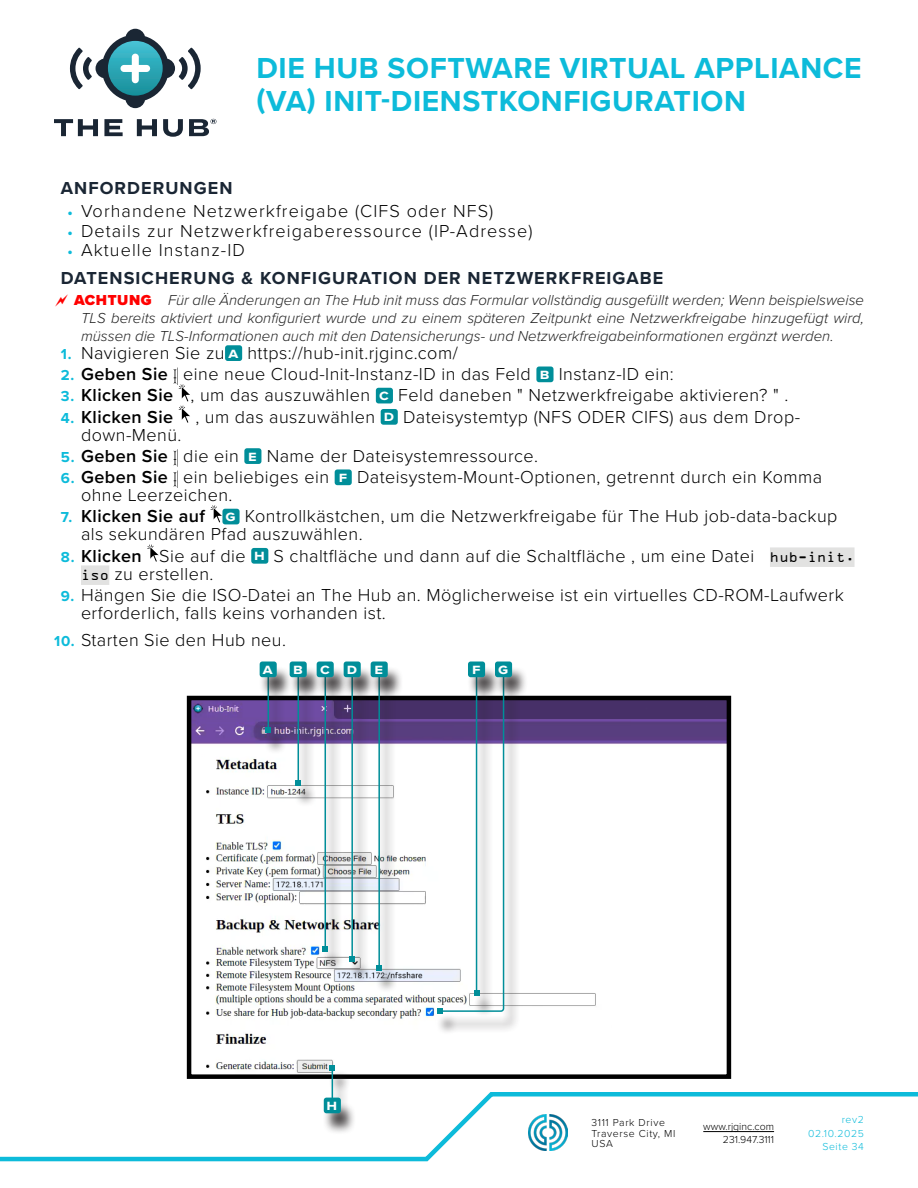
<style>
.page{position:relative;width:918px;height:1188px;background:#fff}
.page>*{position:absolute;margin:0;border:0;box-sizing:border-box;transform-origin:0 0}
.t1{font:700 30px/33px "Proxima Nova";letter-spacing:.02em;color:#0dbbda}
.t2{font:300 18px/18px "Proxima Nova";letter-spacing:.025em;color:#000}
.t3{font:300 18px "Proxima Nova";letter-spacing:.06em;color:#000}
.t4{font:700 18px/27.8px "Proxima Nova";letter-spacing:.06em;color:#1a2634}
.t5{font:italic 300 15px/18px "Proxima Nova";color:#212121;text-align:justify}
.t6{font:700 15px "Proxima Nova";color:#fff;scale:1.1 1}
.t7{font:300 10.5px/10.5px "Proxima Nova";letter-spacing:.06em;color:#000}
.t8{font:300 10.5px/13.5px "Proxima Nova";color:#000;text-align:right}
.t9{font:300 10.5px/13.4px "Proxima Nova";letter-spacing:.06em;color:#0dbbda;text-align:right}
.s1{font-weight:700;font-size:15px;color:#0dbbda}
.s2{font-size:15px;color:#0dbbda}
.s3{font-weight:300;color:#000}
.s4{font-weight:900;font-style:normal;color:#f00}
.s5{font-weight:700;font-size:15px;color:#fff}
.s6{font-weight:600}
.s7{font-family:"OCRA Extended";font-weight:400;font-size:15px}
</style>
<div class="page">
<svg style="left:0;top:1092px;width:918px;height:70px"></svg>
<svg style="left:70px;top:29px;width:131px;height:79px"></svg>
<svg style="left:54px;top:119px;width:44px;height:17px"></svg>
<svg style="left:104px;top:119px;width:19px;height:17px"></svg>
<svg style="left:137px;top:119px;width:20px;height:17px"></svg>
<svg style="left:163px;top:119px;width:20px;height:18px"></svg>
<svg style="left:189px;top:119px;width:27px;height:17px"></svg>
<img style="left:528px;top:1114px;width:39px;height:37px">
<hr style="left:703px;top:1131px;width:71px;height:1px;background:#000">
<div style="left:770px;top:547px;width:85px;height:20px;background:#e2e2e1"></div>
<div style="left:81px;top:565px;width:28px;height:20px;background:#e2e2e1"></div>
<div style="left:225px;top:345px;width:17px;height:16px;background:#008e99;border-radius:3px"></div>
<div style="left:536px;top:367px;width:18px;height:15px;background:#008e99;border-radius:3px"></div>
<div style="left:376px;top:388px;width:17px;height:15px;background:#008e99;border-radius:3px"></div>
<svg style="left:173px;top:368px;width:17px;height:55px"></svg>
<div style="left:381px;top:409px;width:17px;height:16px;background:#008e99;border-radius:3px"></div>
<div style="left:244px;top:448px;width:17px;height:16px;background:#008e99;border-radius:3px"></div>
<svg style="left:173px;top:449px;width:5px;height:39px"></svg>
<div style="left:335px;top:469px;width:17px;height:16px;background:#008e99;border-radius:3px"></div>
<svg style="left:211px;top:505px;width:11px;height:17px"></svg>
<div style="left:222px;top:509px;width:18px;height:15px;background:#008e99;border-radius:3px"></div>
<svg style="left:147px;top:545px;width:12px;height:17px"></svg>
<div style="left:251px;top:548px;width:17px;height:16px;background:#008e99;border-radius:3px"></div>
<img style="left:192px;top:701px;width:534px;height:372px">
<div style="left:187px;top:696px;width:544px;height:383px;border:4px solid #000"></div>
<div style="left:264px;top:678px;width:23px;height:76px;background:#231f20;opacity:.75"></div>
<hr style="left:268px;top:673px;width:1px;height:57px;background:#008e99">
<svg style="left:265px;top:727px;width:6px;height:6px"></svg>
<div style="left:294px;top:678px;width:23px;height:129px;background:#231f20;opacity:.75"></div>
<hr style="left:298px;top:673px;width:1px;height:110px;background:#008e99">
<svg style="left:295px;top:780px;width:6px;height:6px"></svg>
<div style="left:321px;top:678px;width:23px;height:295px;background:#231f20;opacity:.75"></div>
<hr style="left:325px;top:673px;width:1px;height:276px;background:#008e99">
<svg style="left:322px;top:946px;width:6px;height:6px"></svg>
<div style="left:348px;top:678px;width:23px;height:305px;background:#231f20;opacity:.75"></div>
<hr style="left:351px;top:673px;width:2px;height:286px;background:#008e99">
<svg style="left:349px;top:956px;width:6px;height:6px"></svg>
<div style="left:375px;top:678px;width:23px;height:314px;background:#231f20;opacity:.75"></div>
<hr style="left:378px;top:673px;width:2px;height:295px;background:#008e99">
<svg style="left:376px;top:965px;width:6px;height:6px"></svg>
<div style="left:436px;top:678px;width:84px;height:357px;background:#231f20;opacity:.75"></div>
<svg style="left:437px;top:678px;width:68px;height:336px"></svg>
<div style="left:258px;top:666px;width:35px;height:32px;background:#231f20;opacity:.75"></div>
<div style="left:260px;top:662px;width:17px;height:15px;background:#008e99;border-radius:3px"></div>
<div style="left:289px;top:666px;width:34px;height:32px;background:#231f20;opacity:.75"></div>
<div style="left:290px;top:662px;width:17px;height:15px;background:#008e99;border-radius:3px"></div>
<div style="left:316px;top:666px;width:34px;height:32px;background:#231f20;opacity:.75"></div>
<div style="left:317px;top:662px;width:17px;height:15px;background:#008e99;border-radius:3px"></div>
<div style="left:343px;top:666px;width:34px;height:32px;background:#231f20;opacity:.75"></div>
<div style="left:344px;top:662px;width:17px;height:15px;background:#008e99;border-radius:3px"></div>
<div style="left:370px;top:666px;width:34px;height:32px;background:#231f20;opacity:.75"></div>
<div style="left:371px;top:662px;width:17px;height:15px;background:#008e99;border-radius:3px"></div>
<div style="left:467px;top:666px;width:34px;height:32px;background:#231f20;opacity:.75"></div>
<div style="left:468px;top:662px;width:17px;height:15px;background:#008e99;border-radius:3px"></div>
<div style="left:494px;top:666px;width:34px;height:32px;background:#231f20;opacity:.75"></div>
<div style="left:495px;top:662px;width:17px;height:15px;background:#008e99;border-radius:3px"></div>
<div style="left:328px;top:1070px;width:23px;height:56px;background:#231f20;opacity:.75"></div>
<hr style="left:332px;top:1068px;width:1px;height:37px;background:#008e99">
<svg style="left:329px;top:1065px;width:6px;height:6px"></svg>
<div style="left:323px;top:1102px;width:34px;height:32px;background:#231f20;opacity:.75"></div>
<div style="left:324px;top:1098px;width:17px;height:15px;background:#008e99;border-radius:3px"></div>
<h1 class="t1" style="left:256px;top:51px;width:607px">DIE HUB SOFTWARE VIRTUAL APPLIANCE (VA) INIT-DIENSTKONFIGURATION</h1>
<p class="t4" style="left:61px;top:174px;width:173px">ANFORDERUNGEN</p>
<p class="t3" style="left:68px;top:198px;width:427px"><span class="s1">•</span> Vorhandene Netzwerkfreigabe (CIFS oder NFS)</p>
<p class="t3" style="left:68px;top:217px;width:467px"><span class="s1">•</span> Details zur Netzwerkfreigaberessource (IP-Adresse)</p>
<p class="t4" style="left:61px;top:236px;width:604px;text-indent:7px"><span class="s2">•</span> <span class="s3">Aktuelle Instanz-ID<br></span>DATENSICHERUNG &amp; KONFIGURATION DER NETZWERKFREIGABE</p>
<p class="t5" style="left:81px;top:290px;width:785px;text-indent:-7px"><span class="s4">ACHTUNG</span> Für alle Änderungen an The Hub init muss das Formular vollständig ausgefüllt werden; Wenn beispielsweise TLS bereits aktiviert und konfiguriert wurde und zu einem späteren Zeitpunkt eine Netzwerkfreigabe hinzugefügt wird, müssen die TLS-Informationen auch mit den Datensicherungs- und Netzwerkfreigabeinformationen ergänzt werden.</p>
<p class="t2" style="left:61px;top:343px;width:399px"><span class="s1">1.</span> Navigieren Sie zu <span class="s5">a</span> https://hub-init.rjginc.com/</p>
<p class="t2" style="left:61px;top:364px;width:615px"><span class="s1">2.</span> <span class="s6">Geben Sie</span> eine neue Cloud-Init-Instanz-ID in das Feld <span class="s5">b</span> Instanz-ID ein:</p>
<p class="t2" style="left:61px;top:386px;width:729px"><span class="s1">3.</span> <span class="s6">Klicken Sie</span> , um das auszuwählen <span class="s5">c</span> Feld daneben " Netzwerkfreigabe aktivieren? " .</p>
<p class="t2" style="left:81px;top:407px;width:721px;text-indent:-20px"><span class="s1">4.</span> <span class="s6">Klicken Sie</span> , um das auszuwählen <span class="s5">d</span> Dateisystemtyp (NFS ODER CIFS) aus dem Drop&shy;down-Menü.</p>
<p class="t2" style="left:61px;top:446px;width:479px"><span class="s1">5.</span> <span class="s6">Geben Sie</span> die ein <span class="s5">e</span> Name der Dateisystemressource.</p>
<p class="t2" style="left:81px;top:467px;width:743px;text-indent:-20px"><span class="s1">6.</span> <span class="s6">Geben Sie</span> ein beliebiges ein <span class="s5">f</span> Dateisystem-Mount-Optionen, getrennt durch ein Komma ohne Leerzeichen.</p>
<p class="t2" style="left:81px;top:506px;width:758px;text-indent:-20px"><span class="s1">7.</span> <span class="s6">Klicken Sie auf</span> <span class="s5">g</span> Kontrollkästchen, um die Netzwerkfreigabe für The Hub job-data-backup als sekundären Pfad auszuwählen.</p>
<p class="t2" style="left:81px;top:546px;width:775px;text-indent:-20px"><span class="s1">8.</span> <span class="s6">Klicken</span> Sie auf die <span class="s5">h</span> S chaltfläche und dann auf die Schaltfläche , um eine Datei <span class="s7">hub-init. iso</span> zu erstellen.</p>
<p class="t2" style="left:81px;top:585px;width:764px;text-indent:-20px"><span class="s1">9.</span> Hängen Sie die ISO-Datei an The Hub an. Möglicherweise ist ein virtuelles CD-ROM-Laufwerk erforderlich, falls keins vorhanden ist.</p>
<p class="t2" style="left:54px;top:630px;width:233px"><span class="s1">10.</span> Starten Sie den Hub neu.</p>
<p class="t6" style="left:263px;top:658px;width:10px">a</p>
<p class="t6" style="left:293px;top:658px;width:83px">bcde</p>
<p class="t6" style="left:472px;top:658px;width:34px">f g</p>
<p class="t6" style="left:327px;top:1094px;width:11px">h</p>
<p class="t7" style="left:592px;top:1117px;width:85px">3111 Park Drive<br>Traverse City, MI<br>USA</p>
<p class="t8" style="left:703px;top:1119px;width:72px">www.rjginc.com<br>231.947.3111</p>
<p class="t9" style="left:808px;top:1112px;width:57px">rev2<br>02.10.2025<br>Seite 34</p>
</div>
